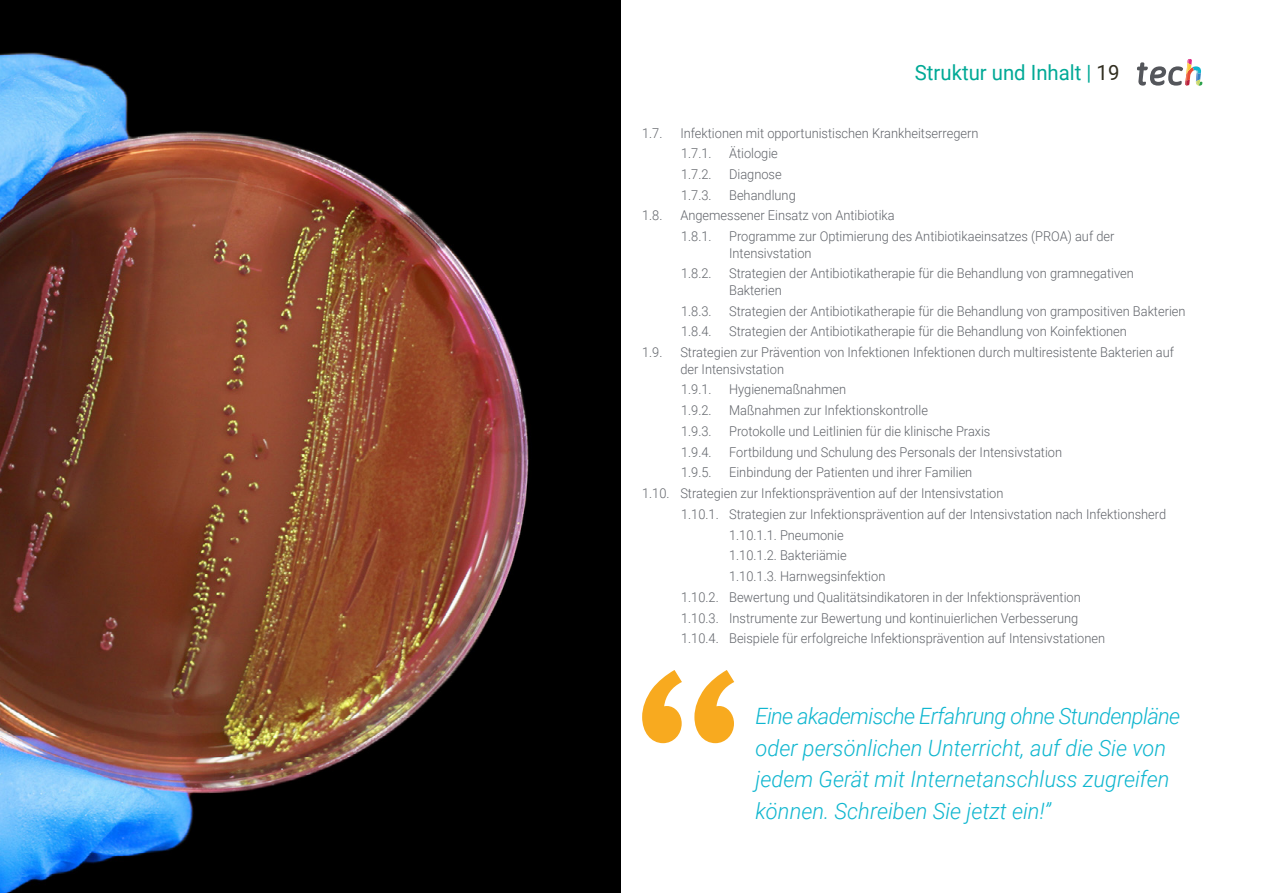
<style>
.page{position:relative;width:1263px;height:893px;background:#fff}
.page>*{position:absolute;margin:0;border:0;box-sizing:border-box;transform-origin:0 0}
.t1{font:italic 300 22.5px/31.5px "Roboto";color:#0fb6cf}
.t2{font:21px "Roboto";color:#00a996}
.t3{font:300 13.5px/16.5px "Roboto";color:#61646a;scale:.95 1}
.s1{color:#312e20}
</style>
<div class="page">
<svg style="left:642px;top:670px;width:92px;height:73px"></svg>
<img style="left:0;top:0;width:621px;height:893px">
<svg style="left:1137px;top:59px;width:65px;height:27px"></svg>
<h2 class="t2" style="left:915px;top:57px;width:206px">Struktur und Inhalt | <span class="s1">19</span></h2>
<p class="t3" style="left:642px;top:124px;width:23px">1.7.</p>
<p class="t3" style="left:680px;top:122px;width:315px;line-height:20.5px">Infektionen mit opportunistischen Krankheitserregern<br>1.7.1.</p>
<p class="t3" style="left:729px;top:145px;width:53px">Ätiologie</p>
<p class="t3" style="left:681px;top:165px;width:34px">1.7.2.</p>
<p class="t3" style="left:729px;top:165px;width:57px">Diagnose</p>
<p class="t3" style="left:681px;top:186px;width:34px">1.7.3.</p>
<p class="t3" style="left:729px;top:186px;width:72px">Behandlung</p>
<p class="t3" style="left:642px;top:207px;width:23px">1.8.</p>
<p class="t3" style="left:680px;top:205px;width:227px;line-height:20.7px">Angemessener Einsatz von Antibiotika<br>1.8.1.</p>
<p class="t3" style="left:729px;top:227px;width:407px">Programme zur Optimierung des Antibiotikaeinsatzes (PROA) auf der<br>Intensivstation</p>
<p class="t3" style="left:681px;top:265px;width:34px">1.8.2.</p>
<p class="t3" style="left:729px;top:265px;width:427px">Strategien der Antibiotikatherapie für die Behandlung von gramnegativen<br>Bakterien</p>
<p class="t3" style="left:681px;top:302px;width:34px">1.8.3.</p>
<p class="t3" style="left:729px;top:302px;width:482px">Strategien der Antibiotikatherapie für die Behandlung von grampositiven Bakterien</p>
<p class="t3" style="left:681px;top:323px;width:34px">1.8.4.</p>
<p class="t3" style="left:729px;top:323px;width:420px">Strategien der Antibiotikatherapie für die Behandlung von Koinfektionen</p>
<p class="t3" style="left:642px;top:343px;width:23px">1.9.</p>
<p class="t3" style="left:680px;top:343px;width:521px">Strategien zur Prävention von Infektionen Infektionen durch multiresistente Bakterien auf der Intensivstation</p>
<p class="t3" style="left:681px;top:381px;width:34px">1.9.1.</p>
<p class="t3" style="left:729px;top:381px;width:125px">Hygienemaßnahmen</p>
<p class="t3" style="left:681px;top:401px;width:34px">1.9.2.</p>
<p class="t3" style="left:729px;top:401px;width:211px">Maßnahmen zur Infektionskontrolle</p>
<p class="t3" style="left:681px;top:422px;width:34px">1.9.3.</p>
<p class="t3" style="left:729px;top:422px;width:277px">Protokolle und Leitlinien für die klinische Praxis</p>
<p class="t3" style="left:681px;top:443px;width:34px">1.9.4.</p>
<p class="t3" style="left:729px;top:443px;width:352px">Fortbildung und Schulung des Personals der Intensivstation</p>
<p class="t3" style="left:681px;top:464px;width:34px">1.9.5.</p>
<p class="t3" style="left:729px;top:464px;width:257px">Einbindung der Patienten und ihrer Familien</p>
<p class="t3" style="left:642px;top:484px;width:382px">1.10. Strategien zur Infektionsprävention auf der Intensivstation</p>
<p class="t3" style="left:681px;top:505px;width:512px">1.10.1. Strategien zur Infektionsprävention auf der Intensivstation nach Infektionsherd</p>
<p class="t3" style="left:729px;top:526px;width:122px">1.10.1.1. Pneumonie</p>
<p class="t3" style="left:729px;top:547px;width:125px">1.10.1.2. Bakteriämie</p>
<p class="t3" style="left:729px;top:567px;width:166px">1.10.1.3. Harnwegsinfektion</p>
<p class="t3" style="left:681px;top:588px;width:422px">1.10.2. Bewertung und Qualitätsindikatoren in der Infektionsprävention</p>
<p class="t3" style="left:681px;top:609px;width:420px">1.10.3. Instrumente zur Bewertung und kontinuierlichen Verbesserung</p>
<p class="t3" style="left:681px;top:630px;width:448px">1.10.4. Beispiele für erfolgreiche Infektionsprävention auf Intensivstationen</p>
<h1 class="t1" style="left:755px;top:700px;width:426px">Eine akademische Erfahrung ohne Stundenpläne oder persönlichen Unterricht, auf die Sie von jedem Gerät mit Internetanschluss zugreifen können. Schreiben Sie jetzt ein!”</h1>
</div>
